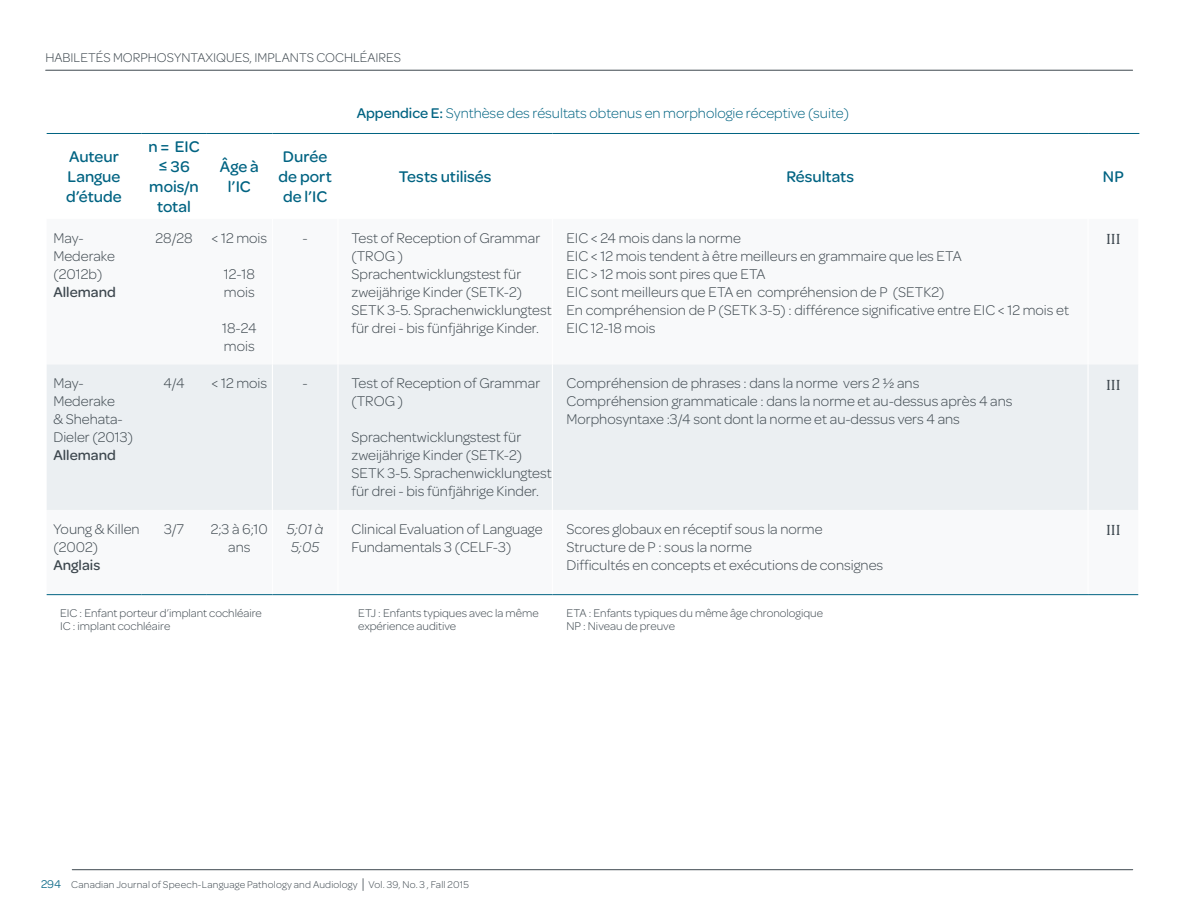
<style>
.page{position:relative;width:1188px;height:918px;background:#fff}
.page>*{position:absolute;margin:0;border:0;box-sizing:border-box;transform-origin:0 0}
.Text_centered{font:500 16.5px/19.8px "Omnes";color:#016382}
.Table_cell_indented{font:300 15px/18px "Omnes";color:#3d474e}
.Appendix_paragraph{font:300 15px "Omnes";color:#016382}
.Text_centered-2{font:300 15px/18px "Omnes";color:#3d474e}
.Table_cell_indented-2{font:500 15px "Omnes";color:#3d474e}
.Text_centered-3{font:15px "Cambria Math";color:#3d474e}
.Text_centered-4{font:italic 300 15px/18px "Omnes";color:#3d474e}
.Running_Head{font:300 13.5px "Omnes";color:#3d474e}
.Table_notes{font:300 12px/13.5px "Omnes";color:#3d474e}
.t1{font:300 10.5px "Omnes";letter-spacing:.015em;color:#3d474e}
.s1{font-weight:500}
.s2{font-weight:400;font-size:12px;color:#0c6988}
.s3{font-size:15px}
</style>
<div class="page">
<hr style="left:72px;top:869px;width:1061px;height:1px;background:#3d474e">
<div style="left:47px;top:364px;width:1091px;height:146px;background:#ebeff2"></div>
<hr style="left:272px;top:364px;width:1px;height:146px;background:#fff">
<hr style="left:337px;top:364px;width:2px;height:146px;background:#fff">
<hr style="left:552px;top:364px;width:1px;height:146px;background:#fff">
<hr style="left:1087px;top:364px;width:2px;height:146px;background:#fff">
<hr style="left:47px;top:133px;width:94px;height:1px;background:#016382">
<hr style="left:141px;top:133px;width:66px;height:1px;background:#016382">
<hr style="left:207px;top:133px;width:65px;height:1px;background:#016382">
<hr style="left:272px;top:133px;width:66px;height:1px;background:#016382">
<hr style="left:338px;top:133px;width:214px;height:1px;background:#016382">
<hr style="left:552px;top:133px;width:536px;height:1px;background:#016382">
<hr style="left:1088px;top:133px;width:51px;height:1px;background:#016382">
<hr style="left:47px;top:594px;width:94px;height:1px;background:#016382">
<hr style="left:141px;top:594px;width:66px;height:1px;background:#016382">
<hr style="left:207px;top:594px;width:65px;height:1px;background:#016382">
<hr style="left:272px;top:594px;width:66px;height:1px;background:#016382">
<hr style="left:338px;top:594px;width:214px;height:1px;background:#016382">
<hr style="left:552px;top:594px;width:536px;height:1px;background:#016382">
<hr style="left:1088px;top:594px;width:50px;height:1px;background:#016382">
<hr style="left:46px;top:70px;width:1087px;height:1px;background:#3d474e">
<p class="Running_Head" style="left:45px;top:48px;width:357px">HABILETÉS MORPHOSYNTAXIQUES, IMPLANTS COCHLÉAIRES</p>
<p class="Text_centered" style="left:69px;top:146px;width:51px">Auteur</p>
<p class="Text_centered" style="left:66px;top:166px;width:57px">Langue d’étude</p>
<p class="Table_cell_indented" style="left:53px;top:229px;width:63px">May-<br>Mederake (2012b)</p>
<p class="Table_cell_indented-2" style="left:53px;top:282px;width:64px">Allemand</p>
<p class="Text_centered" style="left:148px;top:136px;width:53px;text-align:center">n = EIC ≤ 36 mois/n total</p>
<p class="Text_centered" style="left:220px;top:156px;width:41px;text-align:center">Âge à l’IC</p>
<p class="Text_centered" style="left:279px;top:146px;width:55px">Durée de port de l’IC</p>
<p class="Appendix_paragraph" style="left:357px;top:103px;width:494px"><span class="s1">Appendice E:</span> Synthèse des résultats obtenus en morphologie réceptive (suite)</p>
<p class="Text_centered" style="left:399px;top:166px;width:94px">Tests utilisés</p>
<p class="Text_centered" style="left:786px;top:166px;width:69px">Résultats</p>
<p class="Text_centered" style="left:1103px;top:166px;width:22px">NP</p>
<p class="Text_centered-2" style="left:155px;top:229px;width:39px">28/28</p>
<p class="Text_centered-2" style="left:211px;top:229px;width:57px">&lt; 12 mois</p>
<p class="Text_centered-2" style="left:224px;top:265px;width:33px">12-18</p>
<p class="Text_centered-2" style="left:224px;top:283px;width:32px">mois</p>
<p class="Text_centered-2" style="left:222px;top:319px;width:36px">18-24 mois</p>
<p class="Text_centered-2" style="left:303px;top:229px;width:7px">-</p>
<p class="Table_cell_indented" style="left:351px;top:229px;width:190px">Test of Reception of Grammar (TROG )</p>
<p class="Table_cell_indented" style="left:351px;top:265px;width:172px">Sprachentwicklungstest für zweijährige Kinder (SETK-2)</p>
<p class="Table_cell_indented" style="left:351px;top:301px;width:202px">SETK 3-5. Sprachenwicklungtest für drei - bis fünfjährige Kinder.</p>
<p class="Table_cell_indented" style="left:566px;top:229px;width:176px">EIC &lt; 24 mois dans la norme</p>
<p class="Table_cell_indented" style="left:566px;top:247px;width:397px">EIC &lt; 12 mois tendent à être meilleurs en grammaire que les ETA</p>
<p class="Table_cell_indented" style="left:566px;top:265px;width:201px">EIC &gt; 12 mois sont pires que ETA</p>
<p class="Table_cell_indented" style="left:566px;top:283px;width:379px">EIC sont meilleurs que ETA en compréhension de P (SETK2)</p>
<p class="Table_cell_indented" style="left:566px;top:301px;width:504px">En compréhension de P (SETK 3-5) : différence significative entre EIC &lt; 12 mois et<br>EIC 12-18 mois</p>
<p class="Text_centered-3" style="left:1106px;top:230px;width:16px">III</p>
<p class="Table_cell_indented" style="left:53px;top:374px;width:81px">May-<br>Mederake<br>&amp; Shehata-<br>Dieler (2013)</p>
<p class="Table_cell_indented-2" style="left:53px;top:445px;width:64px">Allemand</p>
<p class="Table_cell_indented" style="left:53px;top:520px;width:88px">Young &amp; Killen (2002)</p>
<p class="Table_cell_indented-2" style="left:53px;top:555px;width:48px">Anglais</p>
<p class="Text_centered-2" style="left:163px;top:374px;width:23px">4/4</p>
<p class="Text_centered-2" style="left:211px;top:374px;width:57px">&lt; 12 mois</p>
<p class="Text_centered-2" style="left:303px;top:374px;width:7px">-</p>
<p class="Table_cell_indented" style="left:351px;top:374px;width:190px">Test of Reception of Grammar (TROG )</p>
<p class="Table_cell_indented" style="left:351px;top:428px;width:172px">Sprachentwicklungstest für zweijährige Kinder (SETK-2)</p>
<p class="Table_cell_indented" style="left:351px;top:464px;width:202px">SETK 3-5. Sprachenwicklungtest für drei - bis fünfjährige Kinder.</p>
<p class="Table_cell_indented" style="left:566px;top:374px;width:354px">Compréhension de phrases : dans la norme vers 2 ½ ans</p>
<p class="Table_cell_indented" style="left:566px;top:392px;width:448px">Compréhension grammaticale : dans la norme et au-dessus après 4 ans</p>
<p class="Table_cell_indented" style="left:566px;top:410px;width:395px">Morphosyntaxe :3/4 sont dont la norme et au-dessus vers 4 ans</p>
<p class="Text_centered-2" style="left:164px;top:520px;width:22px">3/7</p>
<p class="Text_centered-2" style="left:211px;top:520px;width:59px;text-align:center">2;3 à 6;10 ans</p>
<p class="Text_centered-4" style="left:287px;top:520px;width:38px">5;01 à<br>5;05</p>
<p class="Table_cell_indented" style="left:351px;top:520px;width:193px">Clinical Evaluation of Language<br>Fundamentals 3 (CELF-3)</p>
<p class="Table_cell_indented" style="left:566px;top:520px;width:258px">Scores globaux en réceptif sous la norme</p>
<p class="Table_cell_indented" style="left:566px;top:538px;width:187px">Structure de P : sous la norme</p>
<p class="Table_cell_indented" style="left:566px;top:556px;width:318px">Difficultés en concepts et exécutions de consignes</p>
<p class="Text_centered-3" style="left:1106px;top:376px;width:16px">III</p>
<p class="Text_centered-3" style="left:1106px;top:521px;width:16px">III</p>
<p class="Table_notes" style="left:60px;top:606px;width:203px">EIC : Enfant porteur d’implant cochléaire</p>
<p class="Table_notes" style="left:60px;top:619px;width:112px">IC : implant cochléaire</p>
<p class="Table_notes" style="left:358px;top:606px;width:182px">ETJ : Enfants typiques avec la même expérience auditive</p>
<p class="Table_notes" style="left:566px;top:606px;width:258px">ETA : Enfants typiques du même âge chronologique</p>
<p class="Table_notes" style="left:566px;top:619px;width:110px">NP : Niveau de preuve</p>
<p class="t1" style="left:41px;top:878px;width:429px"><span class="s2">294</span> Canadian Journal of Speech-Language Pathology and Audiology <span class="s3">|</span> Vol. 39, No. 3 , Fall 2015</p>
</div>
